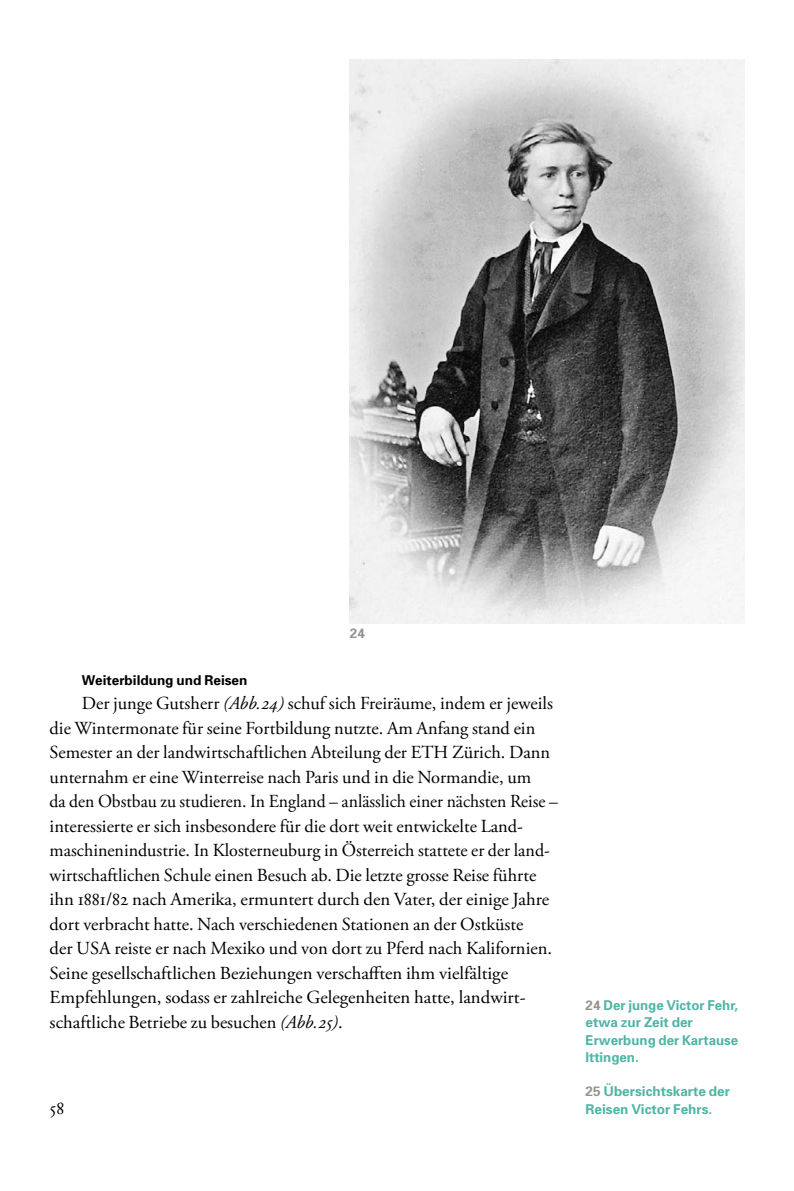
<style>
.page{position:relative;width:794px;height:1191px;background:#fff}
.page>*{position:absolute;margin:0;border:0;box-sizing:border-box;transform-origin:0 0}
.t1{font:18.38px/24.5px "Adobe Garamond Pro";color:#000}
.t2{font:700 13.65px/17.3px "Univers";color:#4fb5a5}
.t3{font:700 13.65px "Univers";color:#000}
.t4{font:700 13.65px "Univers";color:#959490}
.s1{font-style:italic}
.s2{color:#959490}
</style>
<div class="page">
<img style="left:350px;top:59px;width:394px;height:564px">
<p class="t4" style="left:350px;top:625px;width:17px">24</p>
<p class="t3" style="left:82px;top:671px;width:167px">Weiterbildung und Reisen</p>
<p class="t1" style="left:50px;top:692px;width:510px;text-indent:32px">Der junge Gutsherr <span class="s1">(Abb.24)</span> schuf sich Freiräume, indem er jeweils die Wintermonate für seine Fortbildung nutzte. Am Anfang stand ein Semester an der landwirtschaftlichen Abteilung der ETH Zürich. Dann unternahm er eine Winterreise nach Paris und in die Normandie, um<br>da den Obstbau zu studieren. In England – anlässlich einer nächsten Reise – interessierte er sich insbesondere für die dort weit entwickelte Land&shy;maschinenindustrie. In Klosterneuburg in Österreich stattete er der land&shy;wirtschaftlichen Schule einen Besuch ab. Die letzte grosse Reise führte ihn 1881/82 nach Amerika, ermuntert durch den Vater, der einige Jahre dort verbracht hatte. Nach verschiedenen Stationen an der Ostküste<br>der USA reiste er nach Mexiko und von dort zu Pferd nach Kalifornien.<br>Seine gesellschaftlichen Beziehungen verschafften ihm vielfältige Empfehlungen, sodass er zahlreiche Gelegenheiten hatte, landwirt&shy;schaftliche Betriebe zu besuchen <span class="s1">(Abb.25)</span>.</p>
<p class="t1" style="left:50px;top:1096px;width:16px">58</p>
<p class="t2" style="left:585px;top:996px;width:154px"><span class="s2">24</span> Der junge Victor Fehr, etwa zur Zeit der<br>Erwerbung der Kartause<br>Ittingen.</p>
<p class="t2" style="left:585px;top:1082px;width:146px"><span class="s2">25</span> Übersichtskarte der<br>Reisen Victor Fehrs.</p>
</div>
